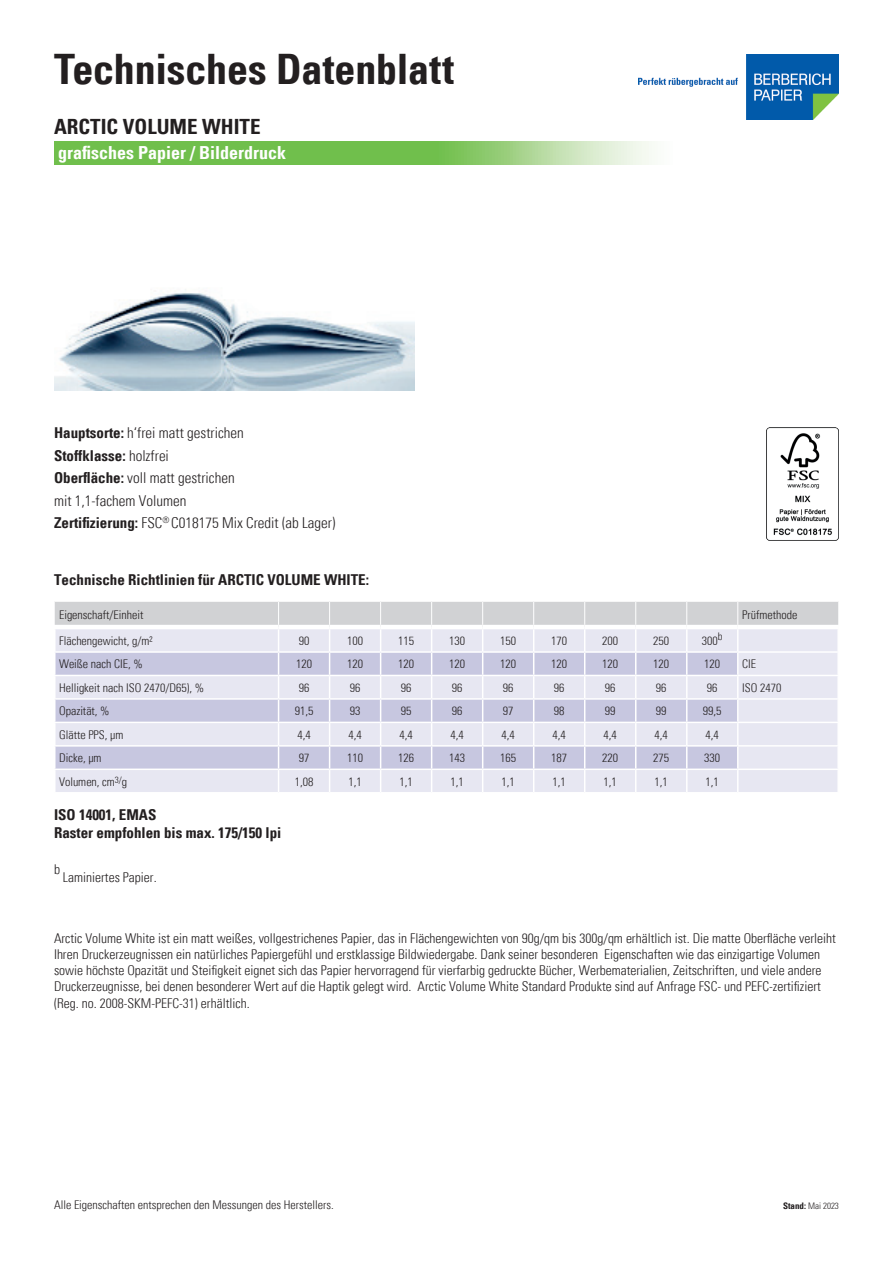
<style>
.page{position:relative;width:893px;height:1263px;background:#fff}
.page>*{position:absolute;margin:0;border:0;box-sizing:border-box;transform-origin:0 0}
.t1{font:700 condensed 42px "Univers";letter-spacing:-.005em;color:#231f20}
.t2{font:700 condensed 21px "Univers";color:#231f20}
.t3{font:700 condensed 18px "Univers";color:#fff}
.t4{font:300 condensed 15px/22.5px "Univers";color:#231f20}
.t5{font:700 condensed 15px/18px "Univers";color:#231f20}
.t6{font:300 condensed 13.5px/16.2px "Univers";color:#231f20}
.t7{font:300 condensed 12px "Univers";color:#231f20}
.t8{font:300 condensed 9px "Univers";color:#231f20}
.s1{font-weight:700}
</style>
<div class="page">
<svg style="left:54px;top:141px;width:598px;height:24px;background:#89c96a"></svg>
<svg style="left:55px;top:601px;width:783px;height:191px;background:#dbdce9"></svg>
<hr style="left:54px;top:625px;width:225px;height:4px;background:#fff">
<hr style="left:279px;top:625px;width:51px;height:4px;background:#fff">
<hr style="left:330px;top:625px;width:51px;height:4px;background:#fff">
<hr style="left:381px;top:625px;width:51px;height:4px;background:#fff">
<hr style="left:432px;top:625px;width:51px;height:4px;background:#fff">
<hr style="left:483px;top:625px;width:51px;height:4px;background:#fff">
<hr style="left:534px;top:625px;width:51px;height:4px;background:#fff">
<hr style="left:585px;top:625px;width:51px;height:4px;background:#fff">
<hr style="left:636px;top:625px;width:51px;height:4px;background:#fff">
<hr style="left:687px;top:625px;width:51px;height:4px;background:#fff">
<hr style="left:738px;top:625px;width:101px;height:4px;background:#fff">
<img style="left:54px;top:292px;width:360px;height:98px">
<img style="left:638px;top:54px;width:201px;height:65px">
<img style="left:766px;top:427px;width:73px;height:113px">
<h1 class="t1" style="left:54px;top:51px;width:402px">Technisches Datenblatt</h1>
<h2 class="t2" style="left:54px;top:118px;width:208px">ARCTIC VOLUME WHITE</h2>
<h3 class="t3" style="left:58px;top:145px;width:229px">grafisches Papier / Bilderdruck</h3>
<p class="t4" style="left:54px;top:423px;width:283px"><span class="s1">Hauptsorte:</span> h‘frei matt gestrichen<br><span class="s1">Stoffklasse:</span> holzfrei<br><span class="s1">Oberfläche:</span> voll matt gestrichen<br>mit 1,1-fachem Volumen<br><span class="s1">Zertifizierung:</span> FSC<sup>®</sup> C018175 Mix Credit (ab Lager)</p>
<p class="t5" style="left:54px;top:572px;width:317px">Technische Richtlinien für ARCTIC VOLUME WHITE:</p>
<p class="t7" style="left:59px;top:609px;width:86px">Eigenschaft/Einheit</p>
<p class="t7" style="left:742px;top:609px;width:57px">Prüfmethode</p>
<p class="t7" style="left:59px;top:635px;width:95px">Flächengewicht, g/m²</p>
<p class="t7" style="left:299px;top:635px;width:12px">90</p>
<p class="t7" style="left:347px;top:635px;width:17px">100</p>
<p class="t7" style="left:398px;top:635px;width:17px">115</p>
<p class="t7" style="left:449px;top:635px;width:17px">130</p>
<p class="t7" style="left:500px;top:635px;width:17px">150</p>
<p class="t7" style="left:551px;top:635px;width:17px">170</p>
<p class="t7" style="left:602px;top:635px;width:17px">200</p>
<p class="t7" style="left:653px;top:635px;width:17px">250</p>
<p class="t7" style="left:702px;top:635px;width:22px">300<sup>b</sup></p>
<p class="t7" style="left:59px;top:659px;width:85px">Weiße nach CIE, %</p>
<p class="t7" style="left:296px;top:659px;width:17px">120</p>
<p class="t7" style="left:347px;top:659px;width:17px">120</p>
<p class="t7" style="left:398px;top:659px;width:17px">120</p>
<p class="t7" style="left:449px;top:659px;width:17px">120</p>
<p class="t7" style="left:500px;top:659px;width:17px">120</p>
<p class="t7" style="left:551px;top:659px;width:17px">120</p>
<p class="t7" style="left:602px;top:659px;width:17px">120</p>
<p class="t7" style="left:653px;top:659px;width:17px">120</p>
<p class="t7" style="left:704px;top:659px;width:17px">120</p>
<p class="t7" style="left:742px;top:659px;width:15px">CIE</p>
<p class="t7" style="left:59px;top:682px;width:147px">Helligkeit nach ISO 2470/D65), %</p>
<p class="t7" style="left:299px;top:682px;width:12px">96</p>
<p class="t7" style="left:350px;top:682px;width:12px">96</p>
<p class="t7" style="left:401px;top:682px;width:12px">96</p>
<p class="t7" style="left:452px;top:682px;width:12px">96</p>
<p class="t7" style="left:503px;top:682px;width:12px">96</p>
<p class="t7" style="left:554px;top:682px;width:12px">96</p>
<p class="t7" style="left:605px;top:682px;width:12px">96</p>
<p class="t7" style="left:656px;top:682px;width:12px">96</p>
<p class="t7" style="left:707px;top:682px;width:12px">96</p>
<p class="t7" style="left:742px;top:682px;width:41px">ISO 2470</p>
<p class="t7" style="left:59px;top:706px;width:52px">Opazität, %</p>
<p class="t7" style="left:295px;top:706px;width:20px">91,5</p>
<p class="t7" style="left:350px;top:706px;width:12px">93</p>
<p class="t7" style="left:401px;top:706px;width:12px">95</p>
<p class="t7" style="left:452px;top:706px;width:12px">96</p>
<p class="t7" style="left:503px;top:706px;width:12px">97</p>
<p class="t7" style="left:554px;top:706px;width:12px">98</p>
<p class="t7" style="left:605px;top:706px;width:12px">99</p>
<p class="t7" style="left:656px;top:706px;width:12px">99</p>
<p class="t7" style="left:703px;top:706px;width:20px">99,5</p>
<p class="t7" style="left:59px;top:729px;width:66px">Glätte PPS, µm</p>
<p class="t7" style="left:297px;top:729px;width:15px">4,4</p>
<p class="t7" style="left:348px;top:729px;width:15px">4,4</p>
<p class="t7" style="left:399px;top:729px;width:15px">4,4</p>
<p class="t7" style="left:450px;top:729px;width:15px">4,4</p>
<p class="t7" style="left:501px;top:729px;width:15px">4,4</p>
<p class="t7" style="left:553px;top:729px;width:15px">4,4</p>
<p class="t7" style="left:604px;top:729px;width:15px">4,4</p>
<p class="t7" style="left:655px;top:729px;width:15px">4,4</p>
<p class="t7" style="left:706px;top:729px;width:15px">4,4</p>
<p class="t7" style="left:59px;top:753px;width:44px">Dicke, µm</p>
<p class="t7" style="left:299px;top:753px;width:12px">97</p>
<p class="t7" style="left:347px;top:753px;width:17px">110</p>
<p class="t7" style="left:398px;top:753px;width:17px">126</p>
<p class="t7" style="left:449px;top:753px;width:17px">143</p>
<p class="t7" style="left:500px;top:753px;width:17px">165</p>
<p class="t7" style="left:551px;top:753px;width:17px">187</p>
<p class="t7" style="left:602px;top:753px;width:17px">220</p>
<p class="t7" style="left:653px;top:753px;width:17px">275</p>
<p class="t7" style="left:704px;top:753px;width:17px">330</p>
<p class="t7" style="left:59px;top:776px;width:70px">Volumen, cm<sup>3/</sup>g</p>
<p class="t7" style="left:295px;top:776px;width:20px">1,08</p>
<p class="t7" style="left:348px;top:776px;width:15px">1,1</p>
<p class="t7" style="left:399px;top:776px;width:15px">1,1</p>
<p class="t7" style="left:450px;top:776px;width:15px">1,1</p>
<p class="t7" style="left:501px;top:776px;width:15px">1,1</p>
<p class="t7" style="left:553px;top:776px;width:15px">1,1</p>
<p class="t7" style="left:604px;top:776px;width:15px">1,1</p>
<p class="t7" style="left:655px;top:776px;width:15px">1,1</p>
<p class="t7" style="left:706px;top:776px;width:15px">1,1</p>
<p class="t5" style="left:54px;top:806px;width:229px">ISO 14001, EMAS<br>Raster empfohlen bis max. 175/150 lpi</p>
<p class="t6" style="left:54px;top:862px;width:7px">b</p>
<p class="t6" style="left:63px;top:870px;width:95px">Laminiertes Papier.</p>
<p class="t6" style="left:54px;top:931px;width:783px">Arctic Volume White ist ein matt weißes, vollgestrichenes Papier, das in Flächengewichten von 90g/qm bis 300g/qm erhältlich ist. Die matte Oberfläche verleiht Ihren Druckerzeugnissen ein natürliches Papiergefühl und erstklassige Bildwiedergabe. Dank seiner besonderen Eigenschaften wie das einzigartige Volumen sowie höchste Opazität und Steifigkeit eignet sich das Papier hervorragend für vierfarbig gedruckte Bücher, Werbematerialien, Zeitschriften, und viele andere Druckerzeugnisse, bei denen besonderer Wert auf die Haptik gelegt wird. Arctic Volume White Standard Produkte sind auf Anfrage FSC- und PEFC-zertifiziert (Reg. no. 2008-SKM-PEFC-31) erhältlich.</p>
<p class="t7" style="left:54px;top:1200px;width:281px">Alle Eigenschaften entsprechen den Messungen des Herstellers.</p>
<p class="t8" style="left:783px;top:1202px;width:57px"><span class="s1">Stand:</span> Mai 2023</p>
</div>
